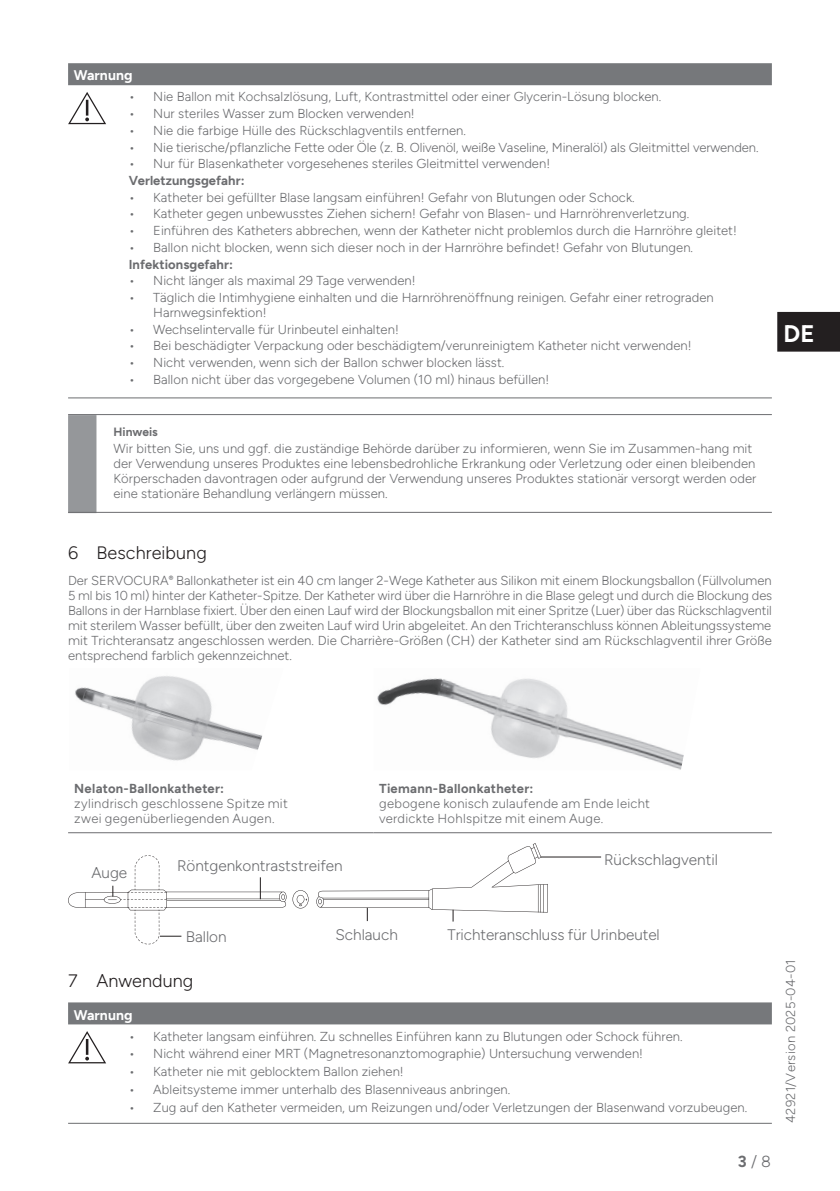
<style>
.page{position:relative;width:840px;height:1191px;background:#fff}
.page>*{position:absolute;margin:0;border:0;box-sizing:border-box;transform-origin:0 0}
.t1{font:700 24px "Figtree";color:#fff}
.t2{font:300 18px "Figtree";letter-spacing:.005em;color:#231f20}
.t3{font:300 16px "Figtree";color:#6c6d70}
.t4{font:300 15.4px "Figtree";color:#6c6d70}
.t5{font:700 14px "Figtree";letter-spacing:.005em;color:#fff}
.t6{font:300 13px/15px "Figtree";letter-spacing:.005em;color:#6c6d70}
.t7{font:300 13px/15px "Figtree";letter-spacing:.025em;color:#6c6d70}
.t8{font:700 13px "Figtree";letter-spacing:.01em;color:#6c6d70}
.t9{font:700 12px "Figtree";letter-spacing:.005em;color:#6c6d70}
.s1{font-weight:700}
</style>
<div class="page">
<div style="left:777px;top:312px;width:62px;height:39px;background:#231f20"></div>
<div style="left:68px;top:63px;width:703px;height:22px;background:#76787b"></div>
<hr style="left:68px;top:397px;width:703px;height:1px;background:#6c6d70">
<hr style="left:68px;top:414px;width:703px;height:1px;background:#6c6d70">
<div style="left:68px;top:415px;width:28px;height:98px;background:#95979a"></div>
<hr style="left:68px;top:512px;width:703px;height:1px;background:#6c6d70">
<div style="left:68px;top:1002px;width:703px;height:22px;background:#76787b"></div>
<hr style="left:68px;top:1122px;width:703px;height:1px;background:#6c6d70">
<svg style="left:68px;top:92px;width:38px;height:32px"></svg>
<hr style="left:68px;top:832px;width:305px;height:1px;background:#6c6d70">
<hr style="left:373px;top:832px;width:398px;height:1px;background:#6c6d70">
<img style="left:75px;top:676px;width:187px;height:85px">
<img style="left:377px;top:678px;width:307px;height:92px">
<svg style="left:292px;top:890px;width:16px;height:18px"></svg>
<svg style="left:68px;top:855px;width:218px;height:89px"></svg>
<hr style="left:540px;top:856px;width:60px;height:1px;background:#231f20">
<svg style="left:316px;top:843px;width:231px;height:78px"></svg>
<svg style="left:68px;top:1031px;width:38px;height:32px"></svg>
<p class="t5" style="left:74px;top:68px;width:60px">Warnung</p>
<p class="t6" style="left:129px;top:89px;width:533px">• Nie Ballon mit Kochsalzlösung, Luft, Kontrastmittel oder einer Glycerin-Lösung blocken.</p>
<p class="t6" style="left:129px;top:106px;width:287px">• Nur steriles Wasser zum Blocken verwenden!</p>
<p class="t6" style="left:129px;top:123px;width:338px">• Nie die farbige Hülle des Rückschlagventils entfernen.</p>
<p class="t6" style="left:129px;top:139px;width:631px">• Nie tierische/pflanzliche Fette oder Öle (z. B. Olivenöl, weiße Vaseline, Mineralöl) als Gleitmittel verwenden.</p>
<p class="t6" style="left:129px;top:156px;width:422px">• Nur für Blasenkatheter vorgesehenes steriles Gleitmittel verwenden!</p>
<p class="t8" style="left:129px;top:173px;width:117px">Verletzungsgefahr:</p>
<p class="t6" style="left:129px;top:190px;width:507px">• Katheter bei gefüllter Blase langsam einführen! Gefahr von Blutungen oder Schock.</p>
<p class="t6" style="left:129px;top:206px;width:561px">• Katheter gegen unbewusstes Ziehen sichern! Gefahr von Blasen- und Harnröhrenverletzung.</p>
<p class="t6" style="left:129px;top:223px;width:609px">• Einführen des Katheters abbrechen, wenn der Katheter nicht problemlos durch die Harnröhre gleitet!</p>
<p class="t6" style="left:129px;top:240px;width:565px">• Ballon nicht blocken, wenn sich dieser noch in der Harnröhre befindet! Gefahr von Blutungen.</p>
<p class="t8" style="left:129px;top:257px;width:106px">Infektionsgefahr:</p>
<p class="t6" style="left:129px;top:273px;width:288px">• Nicht länger als maximal 29 Tage verwenden!</p>
<p class="t6" style="left:153px;top:290px;width:561px;text-indent:-24px">• Täglich die Intimhygiene einhalten und die Harnröhrenöffnung reinigen. Gefahr einer retrograden<br>Harnwegsinfektion!</p>
<p class="t6" style="left:129px;top:322px;width:271px">• Wechselintervalle für Urinbeutel einhalten!</p>
<p class="t6" style="left:129px;top:338px;width:564px">• Bei beschädigter Verpackung oder beschädigtem/verunreinigtem Katheter nicht verwenden!</p>
<p class="t6" style="left:129px;top:355px;width:377px">• Nicht verwenden, wenn sich der Ballon schwer blocken lässt.</p>
<p class="t6" style="left:129px;top:372px;width:422px">• Ballon nicht über das vorgegebene Volumen (10 ml) hinaus befüllen!</p>
<p class="t9" style="left:113px;top:425px;width:46px">Hinweis</p>
<p class="t6" style="left:113px;top:441px;width:644px">Wir bitten Sie, uns und ggf. die zuständige Behörde darüber zu informieren, wenn Sie im Zusammen-hang mit der Verwendung unseres Produktes eine lebensbedrohliche Erkrankung oder Verletzung oder einen bleibenden Körperschaden davontragen oder aufgrund der Verwendung unseres Produktes stationär versorgt werden oder eine stationäre Behandlung verlängern müssen.</p>
<h1 class="t1" style="left:783px;top:320px;width:33px">DE</h1>
<h2 class="t2" style="left:68px;top:542px;width:140px">6 Beschreibung</h2>
<p class="t6" style="left:68px;top:573px;width:705px;text-align:justify">Der SERVOCURA<sup>®</sup> Ballonkatheter ist ein 40 cm langer 2-Wege Katheter aus Silikon mit einem Blockungsballon (Füllvolumen 5 ml bis 10 ml) hinter der Katheter-Spitze. Der Katheter wird über die Harnröhre in die Blase gelegt und durch die Blockung des Ballons in der Harnblase fixiert. Über den einen Lauf wird der Blockungsballon mit einer Spritze (Luer) über das Rückschlagventil mit sterilem Wasser befüllt, über den zweiten Lauf wird Urin abgeleitet. An den Trichteranschluss können Ableitungssysteme mit Trichteransatz angeschlossen werden. Die Charrière-Größen (CH) der Katheter sind am Rückschlagventil ihrer Größe entsprechend farblich gekennzeichnet.</p>
<p class="t8" style="left:74px;top:780px;width:151px">Nelaton-Ballonkatheter:</p>
<p class="t7" style="left:74px;top:795px;width:215px">zylindrisch geschlossene Spitze mit zwei gegenüberliegenden Augen.</p>
<p class="t4" style="left:91px;top:864px;width:37px">Auge</p>
<p class="t4" style="left:177px;top:857px;width:167px">Röntgenkontraststreifen</p>
<p class="t8" style="left:379px;top:780px;width:156px">Tiemann-Ballonkatheter:</p>
<p class="t7" style="left:379px;top:795px;width:272px">gebogene konisch zulaufende am Ende leicht verdickte Hohlspitze mit einem Auge.</p>
<p class="t4" style="left:603px;top:850px;width:115px">Rückschlagventil</p>
<p class="t4" style="left:186px;top:928px;width:42px">Ballon</p>
<p class="t4" style="left:335px;top:926px;width:64px">Schlauch</p>
<p class="t4" style="left:447px;top:925px;width:214px">Trichteranschluss für Urinbeutel</p>
<h2 class="t2" style="left:68px;top:970px;width:127px">7 Anwendung</h2>
<p class="t5" style="left:74px;top:1006px;width:60px">Warnung</p>
<p class="t6" style="left:129px;top:1028px;width:555px">• Katheter langsam einführen. Zu schnelles Einführen kann zu Blutungen oder Schock führen.</p>
<p class="t6" style="left:129px;top:1046px;width:515px">• Nicht während einer MRT (Magnetresonanztomographie) Untersuchung verwenden!</p>
<p class="t6" style="left:129px;top:1064px;width:276px">• Katheter nie mit geblocktem Ballon ziehen!</p>
<p class="t6" style="left:129px;top:1082px;width:383px">• Ableitsysteme immer unterhalb des Blasenniveaus anbringen.</p>
<p class="t6" style="left:129px;top:1100px;width:619px">• Zug auf den Katheter vermeiden, um Reizungen und/oder Verletzungen der Blasenwand vorzubeugen.</p>
<p class="t3" style="left:737px;top:1151px;width:35px"><span class="s1">3</span> / 8</p>
<p class="t6" style="left:782px;top:1123px;width:165px;rotate:-90deg">42921/Version 2025-04-01</p>
</div>
